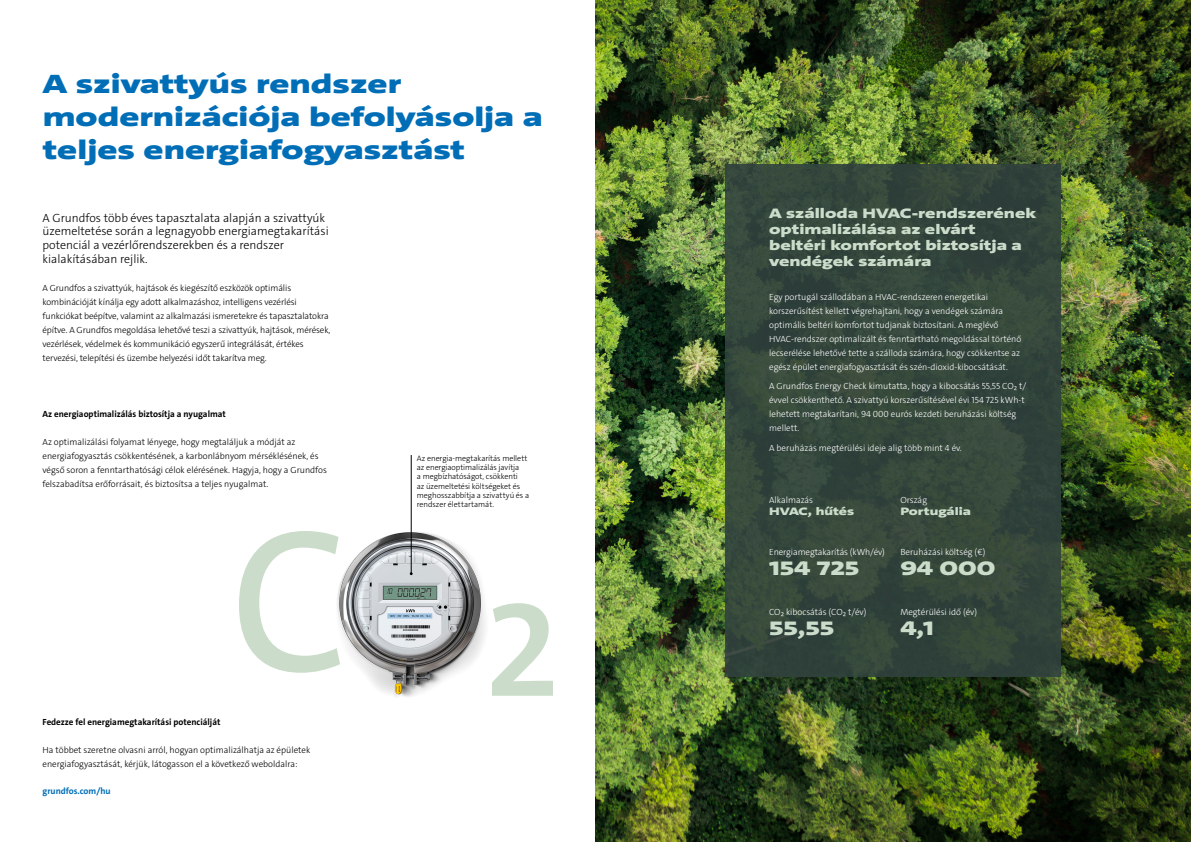
<style>
.page{position:relative;width:1191px;height:842px;background:#fff}
.page>*{position:absolute;margin:0;border:0;box-sizing:border-box;transform-origin:0 0}
.t1{font:900 27px/33px "Grundfos The Sans Extd";color:#006eb7}
.t2{font:900 20px "Grundfos The Sans Extd";color:#cbddca}
.t3{font:900 14px/16px "Grundfos The Sans Extd";color:#cbddca}
.t4{font:300 12px/13.8px "Grundfos The Sans";color:#000}
.t5{font:900 11px "Grundfos The Sans Extd";color:#cbddca}
.t6{font:300 9px/14px "Grundfos The Sans";letter-spacing:-.01em;color:#000}
.t7{font:300 9px/14px "Grundfos The Sans";color:#fff}
.t8{font:700 9px "Grundfos The Sans";color:#000}
.t9{font:700 9px "Grundfos The Sans";color:#006eb7}
.t10{font:300 8px/9.2px "Grundfos The Sans";letter-spacing:-.005em;color:#000}
</style>
<div class="page">
<img style="left:595px;top:0;width:596px;height:842px">
<svg style="left:239px;top:531px;width:314px;height:165px"></svg>
<hr style="left:411px;top:455px;width:1px;height:119px;background:#000">
<div style="left:725px;top:165px;width:336px;height:512px;background:#31423e"></div>
<h1 class="t1" style="left:43px;top:67px;width:501px">A szivattyús rendszer modernizációja befolyásolja a teljes energiafogyasztást</h1>
<h3 class="t4" style="left:43px;top:211px;width:288px">A Grundfos több éves tapasztalata alapján a szivattyúk üzemeltetése során a legnagyobb energiamegtakarítási potenciál a vezérlőrendszerekben és a rendszer kialakításában rejlik.</h3>
<p class="t6" style="left:43px;top:281px;width:289px">A Grundfos a szivattyúk, hajtások és kiegészítő eszközök optimális kombinációját kínálja egy adott alkalmazáshoz, intelligens vezérlési funkciókat beépítve, valamint az alkalmazási ismeretekre és tapasztalatokra építve. A Grundfos megoldása lehetővé teszi a szivattyúk, hajtások, mérések, vezérlések, védelmek és kommunikáció egyszerű integrálását, értékes tervezési, telepítési és üzembe helyezési időt takarítva meg.</p>
<p class="t8" style="left:43px;top:408px;width:185px">Az energiaoptimalizálás biztosítja a nyugalmat</p>
<p class="t6" style="left:43px;top:435px;width:286px">Az optimalizálási folyamat lényege, hogy megtaláljuk a módját az energiafogyasztás csökkentésének, a karbonlábnyom mérséklésének, és végső soron a fenntarthatósági célok elérésének. Hagyja, hogy a Grundfos felszabadítsa erőforrásait, és biztosítsa a teljes nyugalmat.</p>
<p class="t8" style="left:43px;top:716px;width:179px">Fedezze fel energiamegtakarítási potenciálját</p>
<p class="t6" style="left:43px;top:743px;width:269px">Ha többet szeretne olvasni arról, hogyan optimalizálhatja az épületek energiafogyasztását, kérjük, látogasson el a következő weboldalra:</p>
<p class="t9" style="left:43px;top:785px;width:70px">grundfos.com/hu</p>
<p class="t10" style="left:417px;top:454px;width:114px">Az energia-megtakarítás mellett az energiaoptimalizálás javítja<br>a megbízhatóságot, csökkenti<br>az üzemeltetési költségeket és meghosszabbítja a szivattyú és a rendszer élettartamát.</p>
<h3 class="t3" style="left:769px;top:205px;width:268px">A szálloda HVAC-rendszerének optimalizálása az elvárt<br>beltéri komfortot biztosítja a vendégek számára</h3>
<p class="t7" style="left:769px;top:290px;width:253px">Egy portugál szállodában a HVAC-rendszeren energetikai korszerűsítést kellett végrehajtani, hogy a vendégek számára optimális beltéri komfortot tudjanak biztosítani. A meglévő HVAC-rendszer optimalizált és fenntartható megoldással történő lecserélése lehetővé tette a szálloda számára, hogy csökkentse az egész épület energiafogyasztását és szén-dioxid-kibocsátását.</p>
<p class="t7" style="left:769px;top:379px;width:259px">A Grundfos Energy Check kimutatta, hogy a kibocsátás 55,55 CO₂ t/ évvel csökkenthető. A szivattyú korszerűsítésével évi 154 725 kWh-t lehetett megtakarítani, 94 000 eurós kezdeti beruházási költség mellett.</p>
<p class="t7" style="left:769px;top:441px;width:194px">A beruházás megtérülési ideje alig több mint 4 év.</p>
<p class="t7" style="left:769px;top:493px;width:45px">Alkalmazás</p>
<p class="t5" style="left:769px;top:504px;width:87px">HVAC, hűtés</p>
<p class="t7" style="left:769px;top:545px;width:117px">Energiamegtakarítás (kWh/év)</p>
<h2 class="t2" style="left:769px;top:555px;width:91px">154 725</h2>
<p class="t7" style="left:769px;top:605px;width:99px">CO₂ kibocsátás (CO₂ t/év)</p>
<h2 class="t2" style="left:769px;top:615px;width:66px">55,55</h2>
<p class="t7" style="left:900px;top:493px;width:28px">Ország</p>
<p class="t5" style="left:900px;top:504px;width:72px">Portugália</p>
<p class="t7" style="left:900px;top:545px;width:87px">Beruházási költség (€)</p>
<h2 class="t2" style="left:900px;top:555px;width:96px">94 000</h2>
<p class="t7" style="left:900px;top:605px;width:78px">Megtérülési idő (év)</p>
<h2 class="t2" style="left:900px;top:615px;width:35px">4,1</h2>
</div>
